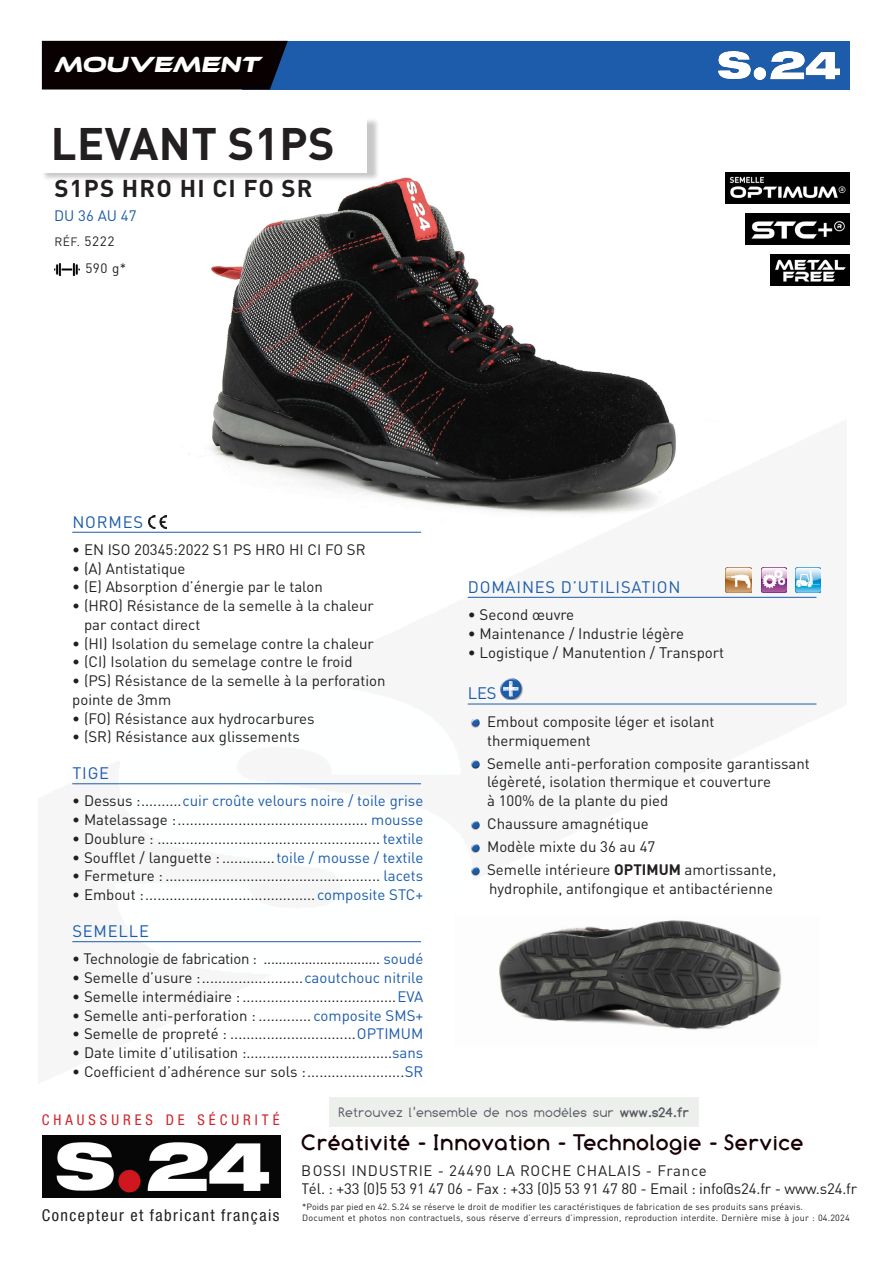
<style>
.page{position:relative;width:893px;height:1263px;background:#fff}
.page>*{position:absolute;margin:0;border:0;box-sizing:border-box;transform-origin:0 0}
.style_chaussure{font:700 45px "DIN Pro";letter-spacing:.01em;color:#231f20}
.t1{font:700 24px "DIN Pro";letter-spacing:.05em;color:#231f20}
.t2{font:italic 22.5px "Ethnocentric Rg";color:#fff}
.t3{font:700 21.9px "Comfortaa";letter-spacing:.06em;color:#160005}
.t4{font:16.5px "DIN Pro";letter-spacing:.05em;color:#1c5cab}
.t5{font:condensed 16.35px "Helvetica Neue LT Std";letter-spacing:.09em;color:#231f20}
.t6{font:15.15px "DIN Pro";color:#231f20}
.t7{font:15px/18.8px "DIN Pro";color:#231f20}
.t8{font:15px/17.9px "DIN Pro";letter-spacing:.03em;color:#231f20}
.t9{font:15px "DIN Pro";letter-spacing:-.02em;color:#231f20}
.t10{font:15px "DIN Pro";color:#1c5cab}
.t11{font:condensed 14.85px "Helvetica Neue LT Std";letter-spacing:.27em;color:#d1232a}
.t12{font:13.5px "Comfortaa";letter-spacing:.02em;color:#555a60}
.t13{font:13.5px "DIN Pro";color:#231f20}
.t14{font:12px "DIN Pro";color:#231f20}
.t15{font:9px "DIN Pro";letter-spacing:.02em;color:#231f20}
.s1{font-size:13.5px}
.s2{color:#231f20}
.s3{color:#1c5cab}
.s4{font-weight:700}
</style>
<div class="page">
<img style="left:211px;top:172px;width:519px;height:247px">
<div style="left:329px;top:1097px;width:370px;height:30px;background:#edefed"></div>
<img style="left:72px;top:419px;width:745px;height:524px">
<div style="left:42px;top:118px;width:338px;height:63px;background:#231f20;opacity:.25"></div>
<div style="left:38px;top:118px;width:329px;height:54px;background:#fff"></div>
<img style="left:42px;top:1135px;width:239px;height:63px">
<div style="left:242px;top:41px;width:608px;height:49px;background:#1c5cab"></div>
<div style="left:42px;top:41px;width:246px;height:49px;background:#090002"></div>
<img style="left:718px;top:51px;width:122px;height:28px">
<img style="left:770px;top:254px;width:80px;height:31px">
<img style="left:726px;top:173px;width:124px;height:30px">
<img style="left:746px;top:213px;width:104px;height:31px">
<img style="left:55px;top:263px;width:25px;height:13px">
<hr style="left:72px;top:532px;width:349px;height:1px;background:#1c5cab">
<hr style="left:72px;top:783px;width:349px;height:1px;background:#1c5cab">
<hr style="left:72px;top:941px;width:349px;height:1px;background:#1c5cab">
<svg style="left:149px;top:516px;width:18px;height:12px"></svg>
<hr style="left:468px;top:597px;width:348px;height:1px;background:#1c5cab">
<hr style="left:468px;top:704px;width:348px;height:1px;background:#1c5cab">
<img style="left:726px;top:567px;width:25px;height:26px">
<img style="left:761px;top:567px;width:26px;height:26px">
<img style="left:795px;top:567px;width:26px;height:26px">
<svg style="left:499px;top:676px;width:24px;height:17px"></svg>
<div style="left:500px;top:679px;width:23px;height:22px;background:#231f20;opacity:.75"></div>
<svg style="left:503px;top:681px;width:16px;height:16px"></svg>
<div style="left:470px;top:717px;width:11px;height:8px;background:#f6f6f6"></div>
<div style="left:470px;top:719px;width:12px;height:10px;background:#231f20;opacity:.75"></div>
<svg style="left:470px;top:759px;width:11px;height:2px"></svg>
<div style="left:470px;top:761px;width:12px;height:9px;background:#231f20;opacity:.75"></div>
<div style="left:470px;top:819px;width:11px;height:9px;background:#f6f6f6"></div>
<div style="left:470px;top:821px;width:12px;height:10px;background:#231f20;opacity:.75"></div>
<div style="left:470px;top:842px;width:11px;height:9px;background:#f6f6f6"></div>
<div style="left:470px;top:844px;width:12px;height:10px;background:#231f20;opacity:.75"></div>
<div style="left:470px;top:865px;width:11px;height:9px;background:#f6f6f6"></div>
<div style="left:470px;top:867px;width:12px;height:10px;background:#231f20;opacity:.75"></div>
<img style="left:455px;top:916px;width:362px;height:114px">
<p class="t2" style="left:54px;top:51px;width:208px">MOUVEMENT</p>
<p class="style_chaussure" style="left:51px;top:113px;width:285px">LEVANT S1PS</p>
<p class="t1" style="left:54px;top:172px;width:260px">S1PS HRO HI CI FO SR</p>
<p class="t14" style="left:54px;top:233px;width:62px">RÉF. <span class="s1">5222</span></p>
<p class="t13" style="left:85px;top:259px;width:42px">590 g*</p>
<p class="t10" style="left:54px;top:206px;width:84px">DU 36 AU 47</p>
<p class="t4" style="left:72px;top:510px;width:72px">NORMES</p>
<p class="t7" style="left:72px;top:539px;width:295px">• EN ISO 20345:2022 S1 PS HRO HI CI FO SR</p>
<p class="t7" style="left:72px;top:558px;width:115px">• (A) Antistatique</p>
<p class="t7" style="left:72px;top:577px;width:252px">• (E) Absorption d’énergie par le talon</p>
<p class="t7" style="left:84px;top:596px;width:291px;text-indent:-12px">• (HRO) Résistance de la semelle à la chaleur par contact direct</p>
<p class="t7" style="left:72px;top:633px;width:303px">• (HI) Isolation du semelage contre la chaleur</p>
<p class="t7" style="left:72px;top:652px;width:282px">• (CI) Isolation du semelage contre le froid</p>
<p class="t7" style="left:72px;top:671px;width:315px">• (PS) Résistance de la semelle à la perforation pointe de 3mm</p>
<p class="t7" style="left:72px;top:708px;width:244px">• (FO) Résistance aux hydrocarbures</p>
<p class="t7" style="left:72px;top:727px;width:229px">• (SR) Résistance aux glissements</p>
<p class="t4" style="left:72px;top:762px;width:38px">TIGE</p>
<p class="t10" style="left:72px;top:791px;width:352px"><span class="s2">• Dessus :..........</span>cuir croûte velours noire / toile grise</p>
<p class="t7" style="left:72px;top:810px;width:353px">• Matelassage :............................................... <span class="s3">mousse</span></p>
<p class="t7" style="left:72px;top:828px;width:353px">• Doublure : ....................................................... <span class="s3">textile</span></p>
<p class="t7" style="left:72px;top:847px;width:352px">• Soufflet / languette :.............<span class="s3">toile / mousse / textile</span></p>
<p class="t7" style="left:72px;top:866px;width:353px">• Fermeture : ..................................................... <span class="s3">lacets</span></p>
<p class="t7" style="left:72px;top:885px;width:352px">• Embout :..........................................<span class="s3">composite STC+</span></p>
<p class="t4" style="left:72px;top:920px;width:78px">SEMELLE</p>
<p class="t9" style="left:72px;top:949px;width:353px">• Technologie de fabrication : ............................... <span class="s3">soudé</span></p>
<p class="t7" style="left:72px;top:968px;width:353px">• Semelle d’usure :.........................<span class="s3">caoutchouc nitrile</span></p>
<p class="t7" style="left:72px;top:986px;width:353px">• Semelle intermédiaire :......................................<span class="s3">EVA</span></p>
<p class="t7" style="left:72px;top:1005px;width:353px">• Semelle anti-perforation : ............. <span class="s3">composite SMS+</span></p>
<p class="t7" style="left:72px;top:1024px;width:353px">• Semelle de propreté : ...............................<span class="s3">OPTIMUM</span></p>
<p class="t7" style="left:72px;top:1043px;width:353px">• Date limite d’utilisation :....................................<span class="s3">sans</span></p>
<p class="t7" style="left:72px;top:1061px;width:353px">• Coefficient d’adhérence sur sols :........................<span class="s3">SR</span></p>
<p class="t4" style="left:468px;top:575px;width:214px">DOMAINES D’UTILISATION</p>
<p class="t6" style="left:468px;top:604px;width:108px">• Second œuvre</p>
<p class="t6" style="left:468px;top:623px;width:218px">• Maintenance / Industrie légère</p>
<p class="t6" style="left:468px;top:642px;width:258px">• Logistique / Manutention / Transport</p>
<p class="t4" style="left:468px;top:682px;width:30px">LES</p>
<p class="t7" style="left:487px;top:711px;width:229px">Embout composite léger et isolant thermiquement</p>
<p class="t7" style="left:487px;top:753px;width:324px">Semelle anti-perforation composite garantissant légèreté, isolation thermique et couverture<br>à 100% de la plante du pied</p>
<p class="t7" style="left:487px;top:814px;width:163px">Chaussure amagnétique</p>
<p class="t7" style="left:487px;top:837px;width:170px">Modèle mixte du 36 au 47</p>
<p class="t7" style="left:487px;top:860px;width:291px">Semelle intérieure <span class="s4">OPTIMUM</span> amortissante, hydrophile, antifongique et antibactérienne</p>
<p class="t11" style="left:42px;top:1111px;width:239px">CHAUSSURES DE SÉCURITÉ</p>
<p class="t5" style="left:42px;top:1205px;width:239px">Concepteur et fabricant français</p>
<p class="t12" style="left:339px;top:1105px;width:352px">Retrouvez l’ensemble de nos modèles sur <span class="s4">www.s24.fr</span></p>
<p class="t3" style="left:302px;top:1130px;width:503px">Créativité - Innovation - Technologie - Service</p>
<p class="t8" style="left:302px;top:1161px;width:557px">BOSSI INDUSTRIE - 24490 LA ROCHE CHALAIS - France<br>Tél. : +33 (0)5 53 91 47 06 - Fax : +33 (0)5 53 91 47 80 - Email : info@s24.fr - www.s24.fr</p>
<p class="t15" style="left:302px;top:1200px;width:502px">*Poids par pied en 42. S.24 se réserve le droit de modifier les caractéristiques de fabrication de ses produits sans préavis.</p>
<p class="t15" style="left:302px;top:1211px;width:549px">Document et photos non contractuels, sous réserve d’erreurs d’impression, reproduction interdite. Dernière mise à jour : 04.2024</p>
</div>
